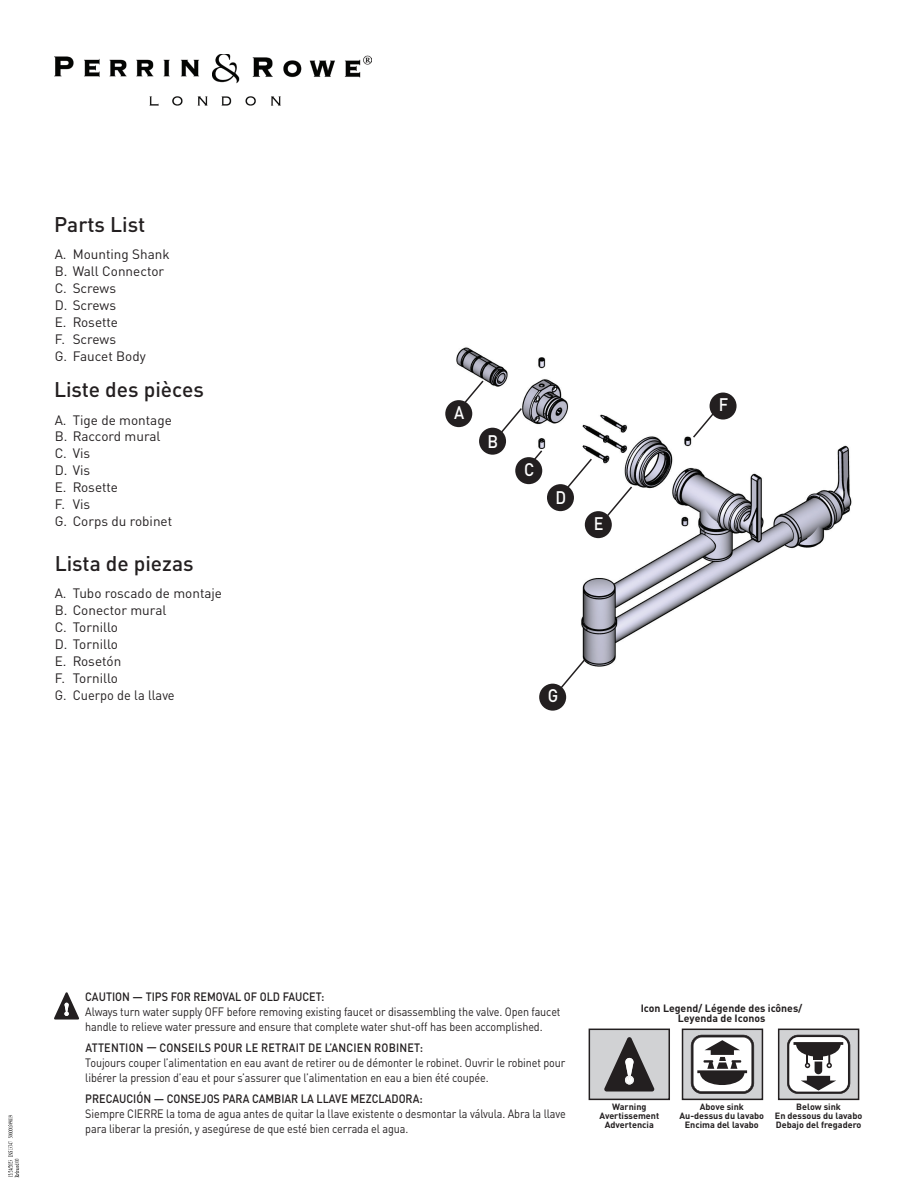
<style>
.page{position:relative;width:918px;height:1188px;background:#fff}
.page>*{position:absolute;margin:0;border:0;box-sizing:border-box;transform-origin:0 0}
.t1{font:500 21px "DIN Pro";color:#231f20}
.t2{font:500 18px "DIN Pro";color:#fff;scale:.9 1}
.t3{font:13.5px/16.8px "DIN Pro";color:#231f20}
.t4{font:12px/15px "DIN Pro";letter-spacing:-.01em;color:#231f20;scale:.9 1}
.t5{font:500 12px "DIN Pro";color:#231f20;scale:.9 1}
.t6{font:500 12px "DIN Pro";letter-spacing:.02em;color:#231f20;scale:.9 1}
.t7{font:700 10.5px/10.5px "DIN Pro";color:#231f20;text-align:center}
.t8{font:700 9px/9px "DIN Pro";color:#231f20;text-align:center}
</style>
<div class="page">
<img style="left:445px;top:347px;width:407px;height:364px">
<div style="left:445px;top:400px;width:27px;height:27px;background:#231f20;border-radius:50%"></div>
<svg style="left:460px;top:379px;width:25px;height:29px"></svg>
<div style="left:710px;top:393px;width:27px;height:27px;background:#231f20;border-radius:50%"></div>
<div style="left:585px;top:511px;width:27px;height:27px;background:#231f20;border-radius:50%"></div>
<div style="left:547px;top:484px;width:27px;height:27px;background:#231f20;border-radius:50%"></div>
<div style="left:515px;top:457px;width:27px;height:27px;background:#231f20;border-radius:50%"></div>
<div style="left:479px;top:428px;width:27px;height:27px;background:#231f20;border-radius:50%"></div>
<div style="left:539px;top:684px;width:27px;height:27px;background:#231f20;border-radius:50%"></div>
<svg style="left:499px;top:406px;width:24px;height:29px"></svg>
<svg style="left:530px;top:449px;width:14px;height:15px"></svg>
<svg style="left:565px;top:457px;width:28px;height:33px"></svg>
<svg style="left:606px;top:485px;width:28px;height:33px"></svg>
<svg style="left:691px;top:406px;width:29px;height:33px"></svg>
<svg style="left:558px;top:658px;width:28px;height:33px"></svg>
<div style="left:683px;top:1029px;width:79px;height:70px;background:#d1d2d4"></div>
<svg style="left:691px;top:1035px;width:63px;height:59px;background:#a09e9f"></svg>
<div style="left:682px;top:1029px;width:81px;height:71px;border:2px solid #231f20"></div>
<div style="left:589px;top:1029px;width:80px;height:70px;background:#d1d2d4"></div>
<svg style="left:604px;top:1037px;width:50px;height:55px"></svg>
<div style="left:589px;top:1029px;width:81px;height:71px;border:2px solid #231f20"></div>
<div style="left:779px;top:1029px;width:80px;height:70px;background:#d1d2d4"></div>
<svg style="left:787px;top:1035px;width:63px;height:59px;background:#a4a3a3"></svg>
<div style="left:778px;top:1029px;width:81px;height:71px;border:2px solid #231f20"></div>
<svg style="left:54px;top:992px;width:25px;height:28px"></svg>
<img style="left:54px;top:54px;width:318px;height:52px">
<svg style="left:8px;top:1115px;width:11px;height:62px"></svg>
<h1 class="t1" style="left:54px;top:208px;width:92px">Parts List</h1>
<p class="t3" style="left:55px;top:245px;width:117px">A. Mounting Shank<br>B. Wall Connector<br>C. Screws<br>D. Screws<br>E. Rosette<br>F. Screws<br>G. Faucet Body</p>
<h1 class="t1" style="left:54px;top:373px;width:151px">Liste des pièces</h1>
<p class="t3" style="left:55px;top:410px;width:119px">A. Tige de montage<br>B. Raccord mural<br>C. Vis<br>D. Vis<br>E. Rosette<br>F. Vis<br>G. Corps du robinet</p>
<h1 class="t1" style="left:55px;top:546px;width:141px">Lista de piezas</h1>
<p class="t3" style="left:55px;top:584px;width:169px">A. Tubo roscado de montaje<br>B. Conector mural<br>C. Tornillo<br>D. Tornillo<br>E. Rosetón<br>F. Tornillo<br>G. Cuerpo de la llave</p>
<h2 class="t2" style="left:454px;top:398px;width:13px">A</h2>
<h2 class="t2" style="left:488px;top:427px;width:13px">B</h2>
<h2 class="t2" style="left:524px;top:455px;width:13px">C</h2>
<h2 class="t2" style="left:556px;top:483px;width:13px">D</h2>
<h2 class="t2" style="left:594px;top:509px;width:12px">E</h2>
<h2 class="t2" style="left:548px;top:681px;width:13px">G</h2>
<h2 class="t2" style="left:719px;top:390px;width:12px">F</h2>
<p class="t5" style="left:85px;top:987px;width:267px">CAUTION — TIPS FOR REMOVAL OF OLD FAUCET:</p>
<p class="t4" style="left:85px;top:1003px;width:530px">Always turn water supply OFF before removing existing faucet or disassembling the valve. Open faucet handle to relieve water pressure and ensure that complete water shut-off has been accomplished.</p>
<p class="t6" style="left:85px;top:1038px;width:377px">ATTENTION — CONSEILS POUR LE RETRAIT DE L’ANCIEN ROBINET:</p>
<p class="t4" style="left:85px;top:1054px;width:535px">Toujours couper l’alimentation en eau avant de retirer ou de démonter le robinet. Ouvrir le robinet pour libérer la pression d’eau et pour s’assurer que l’alimentation en eau a bien été coupée.</p>
<p class="t5" style="left:85px;top:1089px;width:376px">PRECAUCIÓN — CONSEJOS PARA CAMBIAR LA LLAVE MEZCLADORA:</p>
<p class="t4" style="left:85px;top:1106px;width:535px">Siempre CIERRE la toma de agua antes de quitar la llave existente o desmontar la válvula. Abra la llave para liberar la presión, y asegúrese de que esté bien cerrada el agua.</p>
<p class="t7" style="left:641px;top:1002px;width:163px">Icon Legend/ Légende des icônes/<br>Leyenda de Iconos</p>
<p class="t8" style="left:599px;top:1102px;width:61px">Warning<br>Avertissement<br>Advertencia</p>
<p class="t8" style="left:775px;top:1102px;width:89px">Below sink<br>En dessous du lavabo<br>Debajo del fregadero</p>
<p class="t8" style="left:680px;top:1102px;width:86px">Above sink<br>Au-dessus du lavabo<br>Encima del lavabo</p>
</div>
